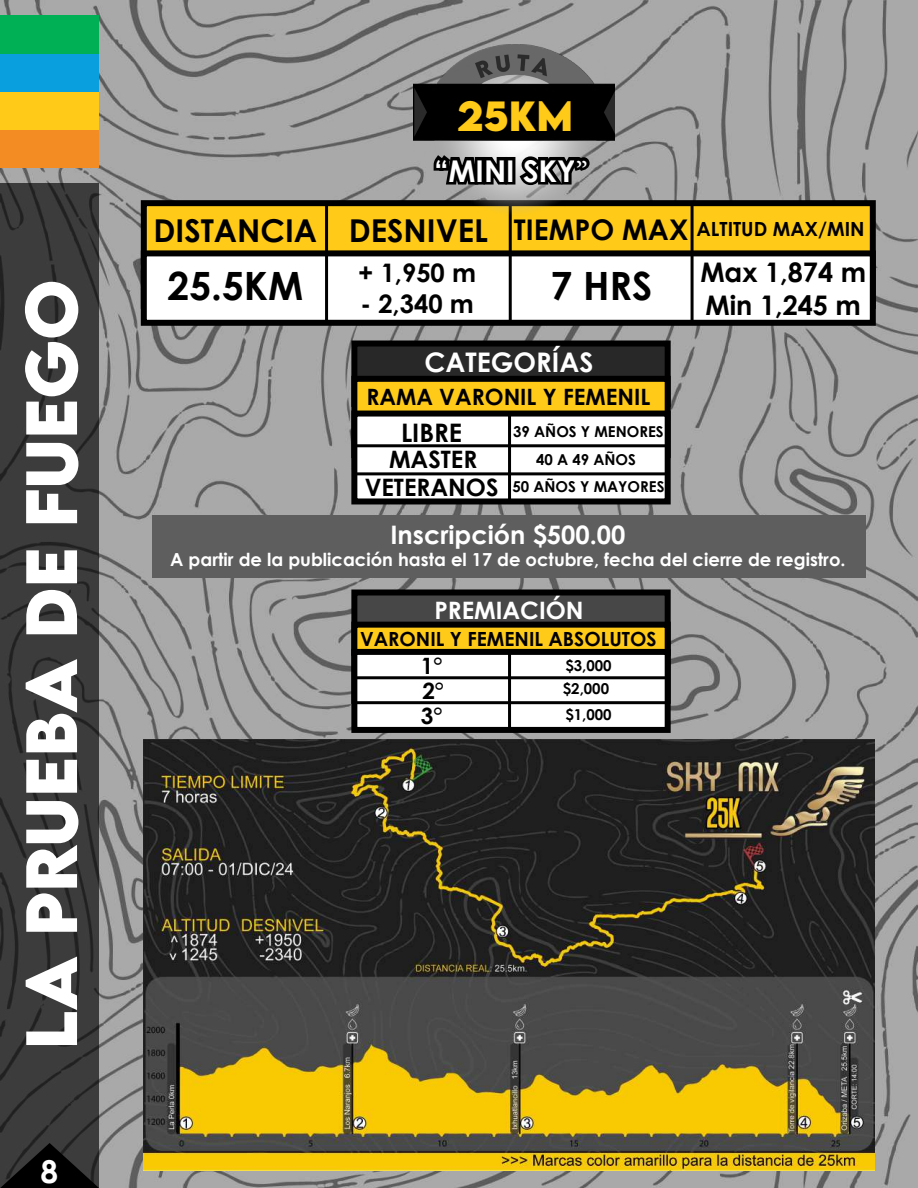
<style>
.page{position:relative;width:918px;height:1188px;background:#fff}
.page>*{position:absolute;margin:0;border:0;box-sizing:border-box;transform-origin:0 0}
.t1{font:700 64.5px "LEMONMILK";color:#fff}
.t2{font:700 39px "Century Gothic";color:#000}
.t3{font:700 37.5px "LEMONMILK";color:#ffcb18}
.t4{font:700 31.5px "Century Gothic";color:#000}
.t5{font:700 31.5px "Century Gothic";color:#fff}
.t6{font:700 30px "Century Gothic";color:#fff}
.t7{font:700 27px/32.4px "Century Gothic";color:#000}
.t8{font:700 27px "Century Gothic";color:#fff}
.t9{font:700 25.5px "Century Gothic";color:#000}
.t10{font:700 25.5px "Century Gothic";color:#fff}
.t11{font:700 24px/28.3px "Century Gothic";color:#000;text-align:center}
.t12{font:700 24px "Century Gothic";color:#fff}
.t13{font:700 22.5px/25.2px "Century Gothic";color:#000}
.t14{font:700 19.5px "Century Gothic";color:#000}
.t15{font:700 18px "Century Gothic";color:#fff}
.t16{font:700 15px/27.6px "Century Gothic";color:#000;text-align:center}
.s1{font-family:"Minion Pro";font-weight:400}
.s2{font-size:28.5px}
</style>
<div class="page">
<img style="left:0;top:0;width:918px;height:1188px">
<svg style="left:0;top:183px;width:99px;height:960px;fill:#3c3c3c"></svg>
<div style="left:0;top:129px;width:99px;height:38px;background:#f48c24"></div>
<div style="left:0;top:91px;width:99px;height:38px;background:#ffcb18"></div>
<div style="left:0;top:53px;width:99px;height:38px;background:#099edd"></div>
<div style="left:0;top:15px;width:99px;height:39px;background:#00b055"></div>
<img style="left:144px;top:740px;width:730px;height:430px">
<div style="left:141px;top:200px;width:735px;height:109px;background:#ffcb18;border:6px solid #000"></div>
<div style="left:144px;top:253px;width:729px;height:70px;background:#fff"></div>
<div style="left:141px;top:250px;width:735px;height:76px;border:6px solid #000"></div>
<hr style="left:325px;top:202px;width:3px;height:119px;background:#000">
<hr style="left:509px;top:204px;width:3px;height:118px;background:#000">
<hr style="left:691px;top:204px;width:3px;height:118px;background:#000">
<div style="left:351px;top:340px;width:320px;height:67px;background:#282828;border:6px solid #000"></div>
<div style="left:351px;top:376px;width:320px;height:82px;background:#ffcb18;border:6px solid #000"></div>
<div style="left:354px;top:414px;width:314px;height:87px;background:#fff"></div>
<div style="left:351px;top:411px;width:320px;height:93px;border:6px solid #000"></div>
<hr style="left:508px;top:416px;width:3px;height:86px;background:#000">
<hr style="left:354px;top:444px;width:314px;height:3px;background:#000">
<hr style="left:354px;top:472px;width:314px;height:3px;background:#000">
<div style="left:351px;top:590px;width:320px;height:66px;background:#474747;border:6px solid #000"></div>
<div style="left:351px;top:622px;width:320px;height:82px;background:#ffcb18;border:6px solid #000"></div>
<div style="left:354px;top:652px;width:314px;height:78px;background:#fff"></div>
<div style="left:351px;top:649px;width:320px;height:84px;border:6px solid #000"></div>
<hr style="left:508px;top:653px;width:3px;height:77px;background:#000">
<hr style="left:354px;top:676px;width:314px;height:3px;background:#000">
<hr style="left:354px;top:701px;width:314px;height:3px;background:#000">
<div style="left:152px;top:515px;width:714px;height:63px;background:#5e5e5e"></div>
<img style="left:414px;top:45px;width:201px;height:171px">
<svg style="left:429px;top:143px;width:81px;height:51px"></svg>
<div style="left:505px;top:157px;width:10px;height:28px;border:6px solid #000"></div>
<svg style="left:516px;top:152px;width:77px;height:38px"></svg>
<svg style="left:0;top:1143px;width:99px;height:45px"></svg>
<h1 class="t1" style="left:8px;top:1049px;width:767px;rotate:-90deg">la prueba de fuego</h1>
<h3 class="t5" style="left:41px;top:1148px;width:19px">8</h3>
<h3 class="t3" style="left:457px;top:91px;width:117px">25km</h3>
<h3 class="t6" style="left:434px;top:148px;width:155px">“MINI SKY<span class="s1">”</span></h3>
<h3 class="t4" style="left:153px;top:207px;width:713px">DISTANCIA DESNIVEL <span class="s2">TIEMPO MAX</span> <sup>ALTITUD</sup> <sup>MAX/MIN</sup></h3>
<h2 class="t2" style="left:168px;top:256px;width:137px">25.5KM</h2>
<h2 class="t2" style="left:550px;top:256px;width:104px">7 HRS</h2>
<h3 class="t7" style="left:700px;top:255px;width:167px">Max 1,874 m<br>Min 1,245 m</h3>
<h3 class="t9" style="left:358px;top:253px;width:119px">+ 1,950 m</h3>
<h3 class="t9" style="left:361px;top:284px;width:115px">- 2,340 m</h3>
<h3 class="t8" style="left:425px;top:342px;width:171px">CATEGORÍAS</h3>
<p class="t13" style="left:366px;top:384px;width:285px">RAMA VARONIL Y FEMENIL</p>
<h3 class="t9" style="left:401px;top:414px;width:63px">LIBRE</h3>
<p class="t16" style="left:513px;top:418px;width:152px">39 AÑOS Y MENORES</p>
<h3 class="t11" style="left:365px;top:444px;width:135px">MASTER<br>VETERANOS</h3>
<p class="t16" style="left:512px;top:445px;width:154px">40 A 49 AÑOS<br>50 AÑOS Y MAYORES</p>
<h3 class="t10" style="left:390px;top:516px;width:237px">Inscripción $500.00</h3>
<p class="t15" style="left:170px;top:546px;width:677px">A partir de la publicación hasta el 17 de octubre, fecha del cierre de registro.</p>
<h3 class="t12" style="left:434px;top:592px;width:151px">PREMIACIÓN</h3>
<p class="t13" style="left:421px;top:652px;width:23px">1°</p>
<p class="t16" style="left:565px;top:651px;width:48px">$3,000</p>
<p class="t13" style="left:421px;top:677px;width:25px">2°<br>3°</p>
<p class="t16" style="left:563px;top:676px;width:50px;line-height:25.5px;text-align:left">$2,000 $1,000</p>
<p class="t14" style="left:360px;top:624px;width:298px">VARONIL Y FEMENIL ABSOLUTOS</p>
</div>
